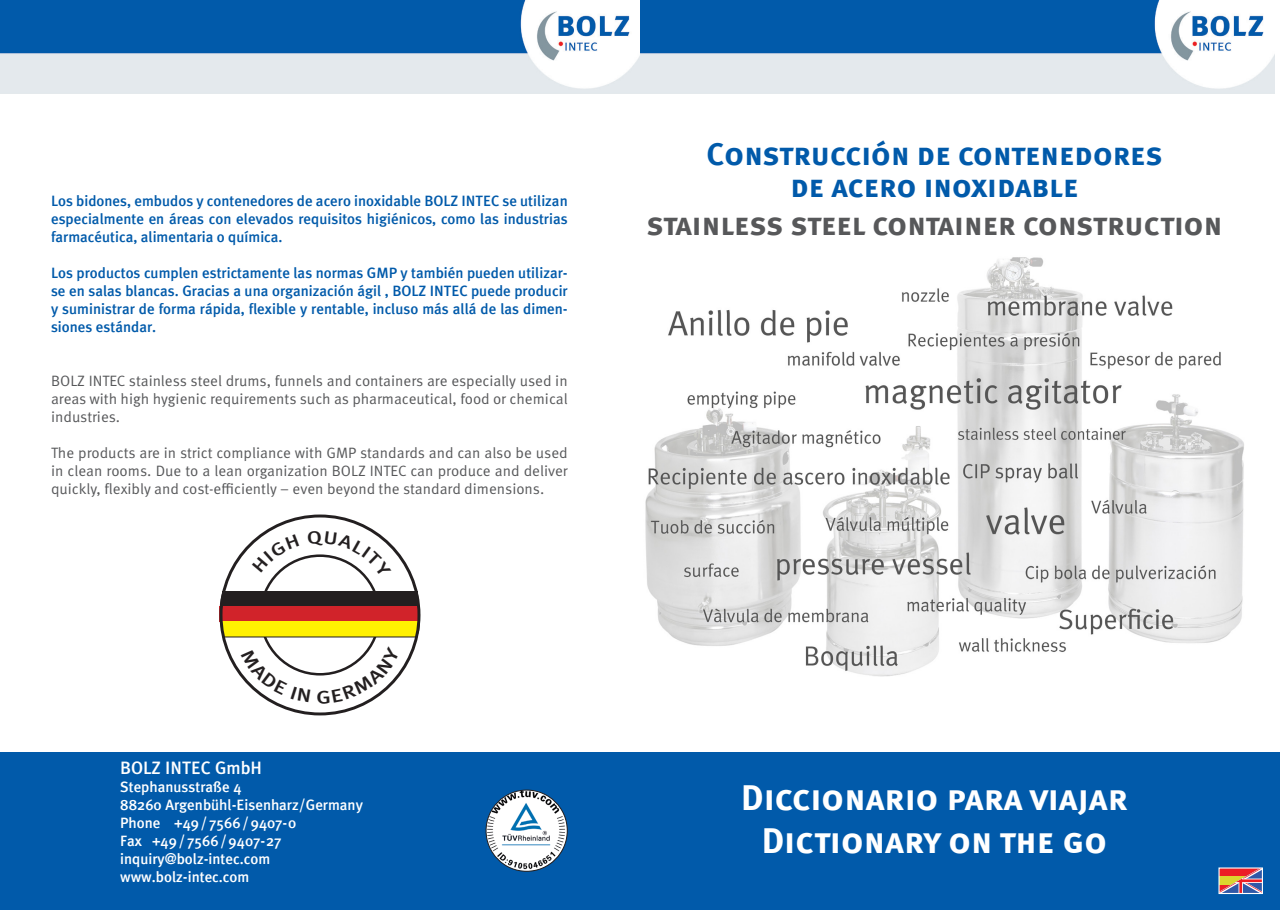
<style>
.page{position:relative;width:1280px;height:910px;background:#fff}
.page>*{position:absolute;margin:0;border:0;box-sizing:border-box;transform-origin:0 0}
.t1{font:700 36px/43.2px "Meta Pro";color:#fff;text-align:center}
.t2{font:700 31.5px/31.5px "Meta Pro";letter-spacing:-.005em;color:#015aaa;text-align:center}
.t3{font:700 31.5px "Meta Pro";letter-spacing:-.005em;color:#57585a}
.t4{font:500 18px "Meta Plus";color:#fff}
.t5{font:500 15px/18px "Meta Plus";color:#015aaa;text-align:justify}
.t6{font:15px/18px "Meta Pro Norm";color:#57585a;text-align:justify}
.t7{font:500 15px/18px "Meta Plus";color:#fff}
</style>
<div class="page">
<img style="left:0;top:0;width:1275px;height:94px">
<img style="left:645px;top:257px;width:599px;height:420px">
<div style="left:0;top:753px;width:1280px;height:157px;background:#015aaa"></div>
<svg style="left:220px;top:590px;width:200px;height:46px"></svg>
<div style="left:222px;top:591px;width:196px;height:16px;background:#231f20"></div>
<div style="left:220px;top:606px;width:199px;height:15px;background:#d1232a"></div>
<div style="left:222px;top:621px;width:196px;height:16px;background:#fff101"></div>
<hr style="left:222px;top:637px;width:195px;height:1px;background:#231f20">
<svg style="left:1220px;top:869px;width:41px;height:23px"></svg>
<div style="left:1218px;top:867px;width:45px;height:27px;border:1px solid #fff"></div>
<img style="left:486px;top:790px;width:81px;height:81px;border-radius:41px">
<div style="left:486px;top:790px;width:82px;height:82px;border:1px solid #231f20;border-radius:50%"></div>
<svg style="left:252px;top:534px;width:47px;height:39px"></svg>
<svg style="left:308px;top:530px;width:83px;height:47px"></svg>
<svg style="left:241px;top:649px;width:70px;height:54px"></svg>
<svg style="left:317px;top:646px;width:83px;height:58px"></svg>
<p class="t5" style="left:51px;top:191px;width:518px">Los bidones, embudos y contenedores de acero inoxidable BOLZ INTEC se utilizan especialmente en áreas con elevados requisitos higiénicos, como las industrias farmacéutica, alimentaria o química.</p>
<p class="t5" style="left:51px;top:263px;width:518px">Los productos cumplen estrictamente las normas GMP y también pueden utilizar&shy;se en salas blancas. Gracias a una organización ágil , BOLZ INTEC puede producir y suministrar de forma rápida, flexible y rentable, incluso más allá de las dimen&shy;siones estándar.</p>
<p class="t6" style="left:51px;top:370px;width:518px">BOLZ INTEC stainless steel drums, funnels and containers are especially used in areas with high hygienic requirements such as pharmaceutical, food or chemical industries.</p>
<p class="t6" style="left:51px;top:442px;width:518px">The products are in strict compliance with GMP standards and can also be used in clean rooms. Due to a lean organization BOLZ INTEC can produce and deliver quickly, flexibly and cost-efficiently – even beyond the standard dimensions.</p>
<h2 class="t2" style="left:706px;top:137px;width:458px">Construcción de contenedores de acero inoxidable</h2>
<h2 class="t3" style="left:646px;top:199px;width:577px">stainless steel container construction</h2>
<p class="t4" style="left:120px;top:757px;width:143px">BOLZ INTEC GmbH</p>
<p class="t7" style="left:120px;top:778px;width:244px">Stephanusstraße 4<br>88260 Argenbühl-Eisenharz/Germany<br>Phone +49/7566/9407-0<br>Fax +49/7566/9407-27 inquiry@bolz-intec.com www.bolz-intec.com</p>
<h1 class="t1" style="left:741px;top:773px;width:388px">Diccionario para viajar<br>Dictionary on the go</h1>
</div>
